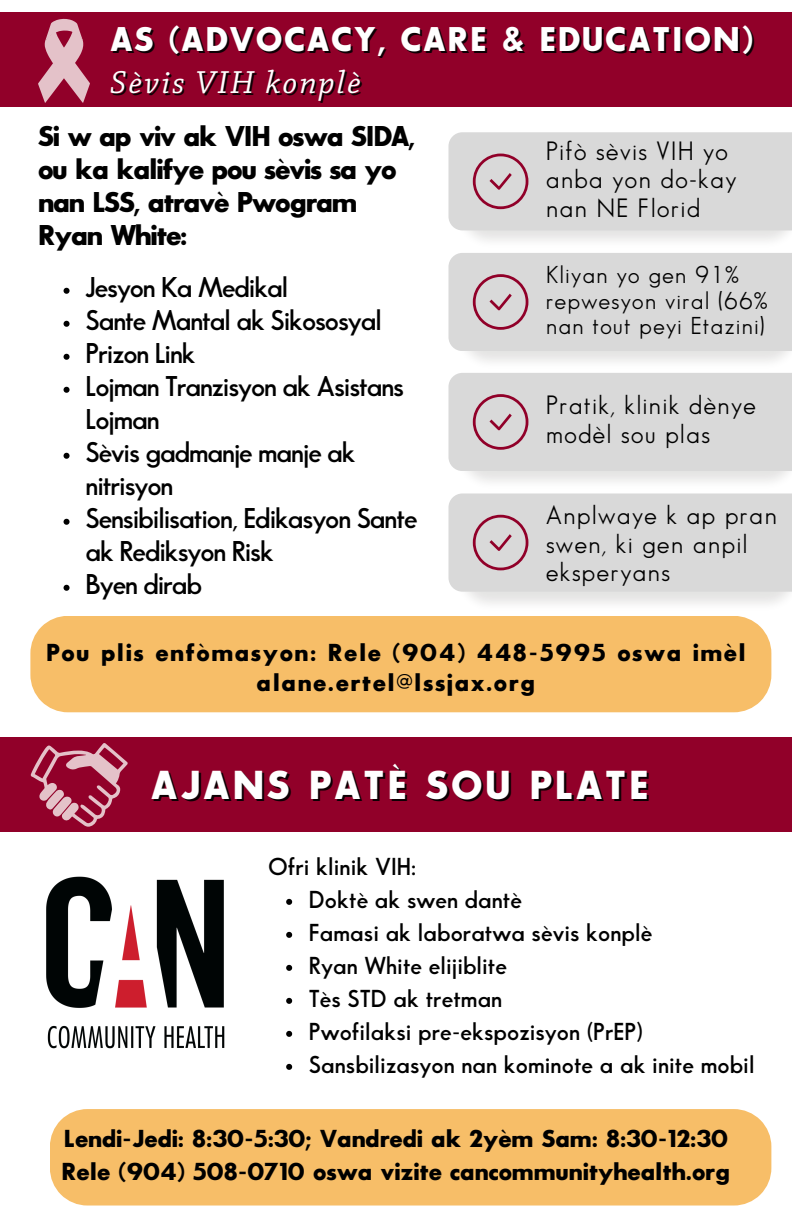
<style>
.page{position:relative;width:792px;height:1224px;background:#fff}
.page>*{position:absolute;margin:0;border:0;box-sizing:border-box;transform-origin:0 0}
.t1{font:39.6px "Sans Serif Bld FLF";letter-spacing:.065em;color:#fff}
.t2{font:33.6px "Sans Serif Bld FLF";letter-spacing:.05em;color:#fff}
.t3{font:italic 33.6px "Chaparral Pro";letter-spacing:.065em;color:#fff}
.t4{font:600 28px/33px "Sans Serif FLF";letter-spacing:-.04em;color:#000}
.t5{font:28px/33px "Sans Serif Bld FLF";letter-spacing:-.04em;color:#000}
.t6{font:26px/28.4px "Sans Serif Book FLF";letter-spacing:.04em;color:#000}
.t7{font:600 24px "Sans Serif FLF";color:#000}
.t8{font:24px/33px "Sans Serif Bld FLF";color:#000}
.t9{font:24px/30px "Sans Serif Bld FLF";letter-spacing:.065em;color:#000;text-align:center}
.t10{font:24px/25.6px "Sans Serif Book FLF";letter-spacing:.04em;color:#000}
</style>
<div class="page">
<div style="left:0;top:12px;width:792px;height:95px;background:#910029"></div>
<div style="left:448px;top:132px;width:344px;height:98px;background:#d9d9d9"></div>
<div style="left:448px;top:373px;width:344px;height:98px;background:#d9d9d9"></div>
<div style="left:448px;top:253px;width:344px;height:98px;background:#d9d9d9"></div>
<div style="left:448px;top:493px;width:344px;height:99px;background:#d9d9d9"></div>
<div style="left:0;top:737px;width:792px;height:95px;background:#910029"></div>
<svg style="left:30px;top:743px;width:98px;height:84px"></svg>
<svg style="left:38px;top:19px;width:52px;height:84px"></svg>
<img style="left:46px;top:876px;width:179px;height:173px">
<svg style="left:286px;top:899px;width:6px;height:6px"></svg>
<svg style="left:286px;top:932px;width:6px;height:6px"></svg>
<svg style="left:286px;top:965px;width:6px;height:6px"></svg>
<svg style="left:286px;top:998px;width:6px;height:6px"></svg>
<svg style="left:286px;top:1031px;width:6px;height:6px"></svg>
<svg style="left:286px;top:1064px;width:6px;height:6px"></svg>
<div style="left:50px;top:1109px;width:721px;height:97px;background:#f7be68"></div>
<div style="left:30px;top:616px;width:741px;height:96px;background:#f7be68"></div>
<svg style="left:64px;top:288px;width:6px;height:6px"></svg>
<svg style="left:64px;top:321px;width:6px;height:6px"></svg>
<svg style="left:64px;top:354px;width:6px;height:6px"></svg>
<svg style="left:64px;top:387px;width:6px;height:6px"></svg>
<svg style="left:64px;top:453px;width:6px;height:6px"></svg>
<svg style="left:64px;top:519px;width:6px;height:6px"></svg>
<svg style="left:64px;top:585px;width:6px;height:6px"></svg>
<p class="t2" style="left:110px;top:26px;width:644px">AS (ADVOCACY, CARE &amp; EDUCATION)</p>
<p class="t3" style="left:110px;top:68px;width:252px">Sèvis VIH konplè</p>
<p class="t5" style="left:38px;top:122px;width:378px">Si w ap viv ak VIH oswa SIDA, ou ka kalifye pou sèvis sa yo nan LSS, atravè Pwogram<br>Ryan White:</p>
<p class="t4" style="left:86px;top:272px;width:204px">Jesyon Ka Medikal</p>
<h3 class="t4" style="left:86px;top:305px;width:298px">Sante Mantal ak Sikososyal</h3>
<p class="t4" style="left:86px;top:338px;width:112px">Prizon Link</p>
<p class="t4" style="left:86px;top:371px;width:320px">Lojman Tranzisyon ak Asistans<br>Lojman</p>
<h3 class="t4" style="left:86px;top:437px;width:272px">Sèvis gadmanje manje ak nitrisyon</h3>
<p class="t4" style="left:86px;top:503px;width:333px">Sensibilisation, Edikasyon Sante ak Rediksyon Risk</p>
<h5 class="t4" style="left:86px;top:569px;width:118px">Byen dirab</h5>
<p class="t6" style="left:546px;top:138px;width:192px">Pifò sèvis VIH yo anba yon do-kay nan NE Florid</p>
<p class="t10" style="left:546px;top:263px;width:224px">Kliyan yo gen 91% repwesyon viral (66% nan tout peyi Etazini)</p>
<h3 class="t6" style="left:546px;top:393px;width:212px">Pratik, klinik dènye modèl sou plas</h3>
<p class="t6" style="left:546px;top:502px;width:233px">Anplwaye k ap pran swen, ki gen anpil eksperyans</p>
<h5 class="t9" style="left:46px;top:639px;width:701px">Pou plis enfòmasyon: Rele (904) 448-5995 oswa imèl alane.ertel@lssjax.org</h5>
<p class="t1" style="left:151px;top:769px;width:499px">AJANS PATÈ SOU PLATE</p>
<p class="t7" style="left:268px;top:857px;width:150px">Ofri klinik VIH:</p>
<p class="t7" style="left:309px;top:890px;width:215px">Doktè ak swen dantè</p>
<p class="t7" style="left:309px;top:923px;width:345px">Famasi ak laboratwa sèvis konplè</p>
<p class="t7" style="left:309px;top:956px;width:200px">Ryan White elijiblite</p>
<p class="t7" style="left:309px;top:989px;width:195px">Tès STD ak tretman</p>
<h3 class="t7" style="left:309px;top:1022px;width:335px">Pwofilaksi pre-ekspozisyon (PrEP)</h3>
<p class="t7" style="left:309px;top:1055px;width:447px">Sansbilizasyon nan kominote a ak inite mobil</p>
<p class="t8" style="left:62px;top:1123px;width:670px">Lendi-Jedi: 8:30-5:30; Vandredi ak 2yèm Sam: 8:30-12:30<br>Rele (904) 508-0710 oswa vizite cancommunityhealth.org</p>
</div>
